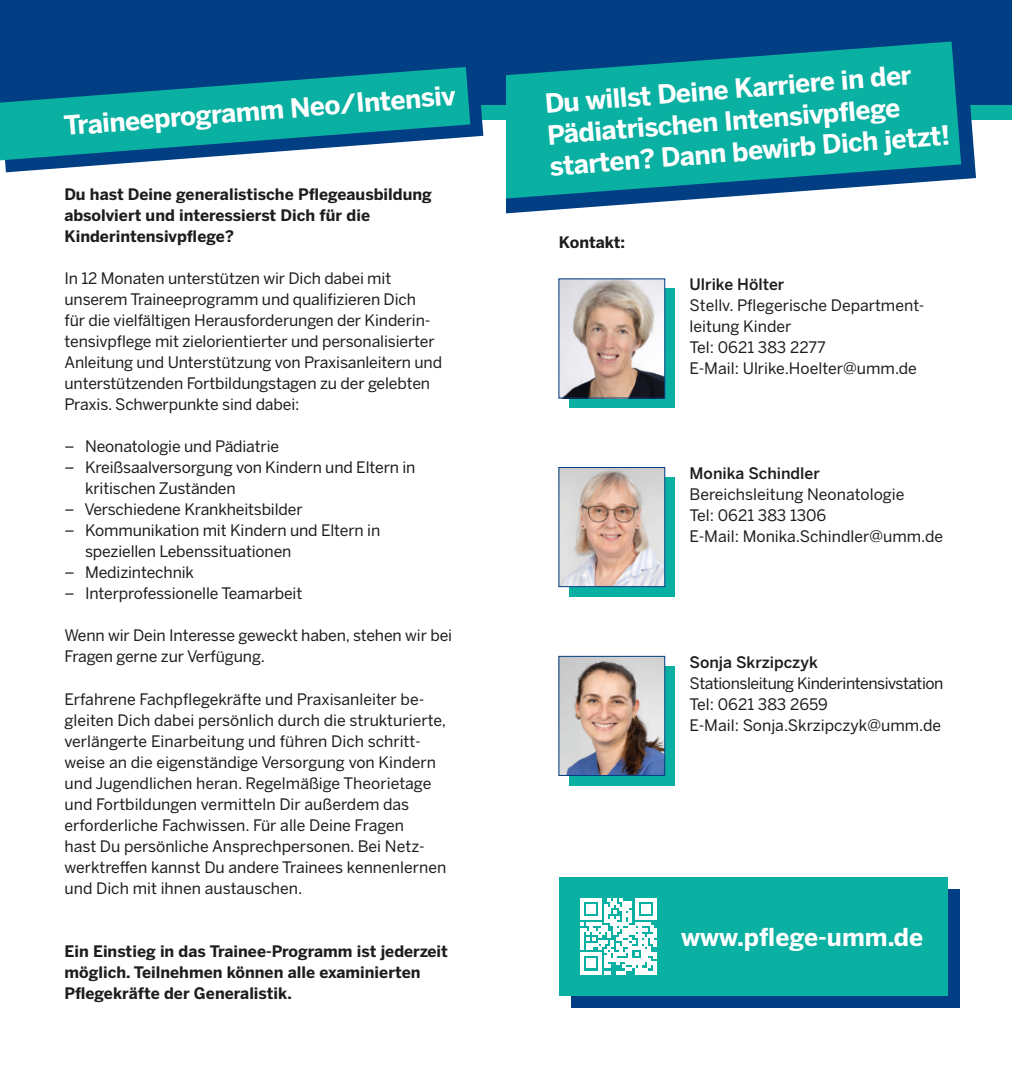
<style>
.page{position:relative;width:1012px;height:1072px;background:#fff}
.page>*{position:absolute;margin:0;border:0;box-sizing:border-box;transform-origin:0 0}
.t1{font:700 26.25px/31.7px "Benton Sans";color:#fff}
.t2{font:700 24.5px "Benton Sans";color:#fff}
.t3{font:15.75px/21px "Benton Sans";letter-spacing:-.01em;color:#1d1d1b}
.t4{font:700 15.75px/21px "Benton Sans";color:#1d1d1b}
.t5{font:15.75px/21px "Benton Sans";letter-spacing:-.03em;color:#1d1d1b}
.t6{font:500 15.75px "Benton Sans";color:#1d1d1b}
</style>
<div class="page">
<div style="left:571px;top:889px;width:389px;height:119px;background:#023e84"></div>
<div style="left:0;top:0;width:1012px;height:104px;background:#023e84"></div>
<svg style="left:1px;top:104px;width:482px;height:68px"></svg>
<svg style="left:0;top:67px;width:470px;height:93px;fill:#0ab0a1"></svg>
<svg style="left:506px;top:104px;width:470px;height:109px"></svg>
<svg style="left:506px;top:41px;width:455px;height:157px;background:#109d9e"></svg>
<div style="left:569px;top:289px;width:106px;height:119px;background:#0ab0a1"></div>
<img style="left:560px;top:280px;width:103px;height:116px">
<div style="left:558px;top:278px;width:107px;height:120px;border:1px solid #023e84"></div>
<div style="left:569px;top:477px;width:106px;height:119px;background:#0ab0a1"></div>
<img style="left:560px;top:469px;width:103px;height:116px">
<div style="left:558px;top:467px;width:107px;height:120px;border:1px solid #023e84"></div>
<div style="left:569px;top:666px;width:106px;height:119px;background:#0ab0a1"></div>
<img style="left:560px;top:658px;width:103px;height:116px">
<div style="left:558px;top:656px;width:107px;height:120px;border:1px solid #023e84"></div>
<div style="left:559px;top:877px;width:388px;height:118px;background:#0ab0a1"></div>
<svg style="left:580px;top:898px;width:76px;height:76px"></svg>
<h1 class="t1" style="left:63px;top:112px;width:394px;rotate:-5deg">Traineeprogramm Neo/Intensiv</h1>
<p class="t4" style="left:64px;top:184px;width:369px">Du hast Deine generalistische Pflegeausbildung absolviert und interessierst Dich für die<br>Kinderintensivpflege?</p>
<p class="t3" style="left:64px;top:268px;width:379px">In 12 Monaten unterstützen wir Dich dabei mit unserem Traineeprogramm und qualifizieren Dich<br>für die vielfältigen Herausforderungen der Kinderin&shy;tensivpflege mit zielorientierter und personalisierter Anleitung und Unterstützung von Praxisanleitern und unterstützenden Fortbildungstagen zu der gelebten Praxis. Schwerpunkte sind dabei:</p>
<p class="t3" style="left:64px;top:436px;width:216px">– Neonatologie und Pädiatrie</p>
<p class="t3" style="left:85px;top:457px;width:332px;text-indent:-21px">– Kreißsaalversorgung von Kindern und Eltern in kritischen Zuständen</p>
<p class="t3" style="left:64px;top:499px;width:240px">– Verschiedene Krankheitsbilder</p>
<p class="t3" style="left:85px;top:520px;width:297px;text-indent:-21px">– Kommunikation mit Kindern und Eltern in speziellen Lebenssituationen</p>
<p class="t3" style="left:64px;top:562px;width:131px">– Medizintechnik</p>
<p class="t3" style="left:64px;top:583px;width:239px">– Interprofessionelle Teamarbeit</p>
<p class="t3" style="left:64px;top:625px;width:389px">Wenn wir Dein Interesse geweckt haben, stehen wir bei<br>Fragen gerne zur Verfügung.</p>
<p class="t3" style="left:64px;top:688px;width:383px">Erfahrene Fachpflegekräfte und Praxisanleiter be&shy;gleiten Dich dabei persönlich durch die strukturierte, verlängerte Einarbeitung und führen Dich schritt&shy;weise an die eigenständige Versorgung von Kindern und Jugendlichen heran. Regelmäßige Theorietage und Fortbildungen vermitteln Dir außerdem das erforderliche Fachwissen. Für alle Deine Fragen<br>hast Du persönliche Ansprechpersonen. Bei Netz&shy;werktreffen kannst Du andere Trainees kennenlernen und Dich mit ihnen austauschen.</p>
<p class="t4" style="left:64px;top:940px;width:385px">Ein Einstieg in das Trainee-Programm ist jederzeit möglich. Teilnehmen können alle examinierten<br>Pflegekräfte der Generalistik.</p>
<h1 class="t1" style="left:543px;top:90px;width:403px;rotate:-5deg">Du willst Deine Karriere in der<br>Pädiatrischen Intensivpfl ege starten? Dann bewirb Dich jetzt!</h1>
<p class="t4" style="left:559px;top:232px;width:68px">Kontakt:</p>
<p class="t6" style="left:690px;top:274px;width:96px">Ulrike Hölter</p>
<p class="t3" style="left:690px;top:295px;width:237px">Stellv. Pflegerische Department&shy;leitung Kinder<br>Tel: 0621 383 2277<br>E-Mail: Ulrike.Hoelter@umm.de</p>
<p class="t6" style="left:690px;top:463px;width:132px">Monika Schindler</p>
<p class="t3" style="left:690px;top:484px;width:255px">Bereichsleitung Neonatologie<br>Tel: 0621 383 1306<br>E-Mail: Monika.Schindler@umm.de</p>
<p class="t6" style="left:690px;top:652px;width:130px">Sonja Skrzipczyk</p>
<p class="t5" style="left:690px;top:673px;width:255px">Stationsleitung Kinderintensivstation<br>Tel: 0621 383 2659<br>E-Mail: Sonja.Skrzipczyk@umm.de</p>
<h2 class="t2" style="left:681px;top:921px;width:244px">www.pflege-umm.de</h2>
</div>
